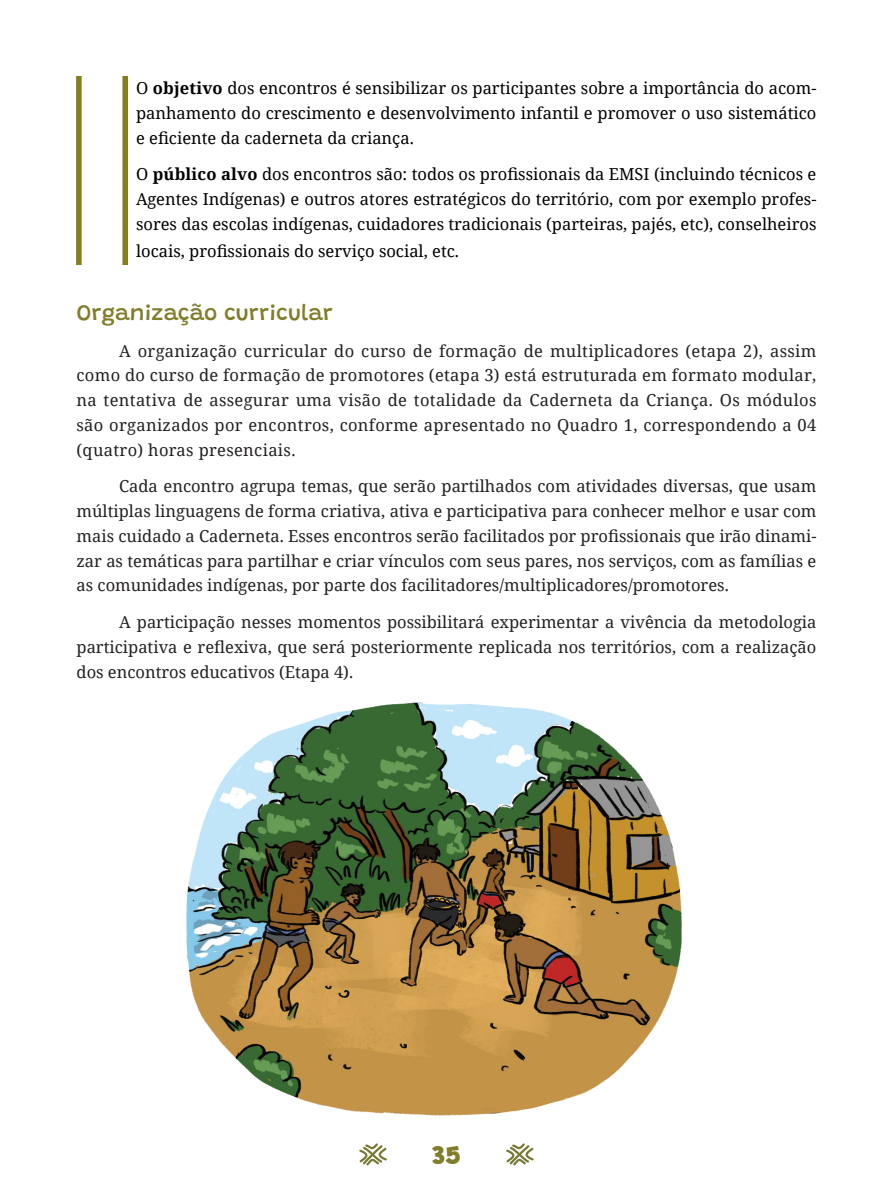
<style>
.page{position:relative;width:893px;height:1191px;background:#fff}
.page>*{position:absolute;margin:0;border:0;box-sizing:border-box;transform-origin:0 0}
.t1{font:900 27px "Grandstander";color:#817d2b}
.Sub_sub{font:500 22.5px "Grandstander";color:#817d2b}
.Texto{font:16.5px/24.8px "Noto Serif";color:#231f20;text-align:justify}
.tabela{font:16.5px/24.8px "Noto Serif";color:#000;text-align:justify}
.s1{font-weight:700}
</style>
<div class="page">
<svg style="left:359px;top:1143px;width:28px;height:23px"></svg>
<svg style="left:506px;top:1143px;width:28px;height:23px"></svg>
<img style="left:77px;top:77px;width:51px;height:188px">
<img style="left:186px;top:702px;width:496px;height:414px">
<p class="tabela" style="left:136px;top:75px;width:682px">O <span class="s1">objetivo</span> dos encontros é sensibilizar os participantes sobre a importância do acom&shy;panhamento do crescimento e desenvolvimento infantil e promover o uso sistemático e eficiente da caderneta da criança.</p>
<p class="tabela" style="left:136px;top:161px;width:682px">O <span class="s1">público alvo</span> dos encontros são: todos os profissionais da EMSI (incluindo técnicos e Agentes Indígenas) e outros atores estratégicos do território, com por exemplo profes&shy;sores das escolas indígenas, cuidadores tradicionais (parteiras, pajés, etc), conselheiros</p>
<p class="tabela" style="left:136px;top:238px;width:324px">locais, profissionais do serviço social, etc.</p>
<p class="Sub_sub" style="left:77px;top:295px;width:258px">Organização curricular</p>
<p class="Texto" style="left:77px;top:337px;width:741px;text-indent:43px">A organização curricular do curso de formação de multiplicadores (etapa 2), assim como do curso de formação de promotores (etapa 3) está estruturada em formato modular, na tentativa de assegurar uma visão de totalidade da Caderneta da Criança. Os módulos são organizados por encontros, conforme apresentado no Quadro 1, correspondendo a 04 (quatro) horas presenciais.</p>
<p class="Texto" style="left:77px;top:473px;width:741px;text-indent:43px">Cada encontro agrupa temas, que serão partilhados com atividades diversas, que usam múltiplas linguagens de forma criativa, ativa e participativa para conhecer melhor e usar com mais cuidado a Caderneta. Esses encontros serão facilitados por profissionais que irão dinami&shy;zar as temáticas para partilhar e criar vínculos com seus pares, nos serviços, com as famílias e as comunidades indígenas, por parte dos facilitadores/multiplicadores/promotores.</p>
<p class="Texto" style="left:77px;top:609px;width:741px;text-indent:43px">A participação nesses momentos possibilitará experimentar a vivência da metodologia participativa e reflexiva, que será posteriormente replicada nos territórios, com a realização dos encontros educativos (Etapa 4).</p>
<h1 class="t1" style="left:432px;top:1134px;width:31px">35</h1>
</div>
